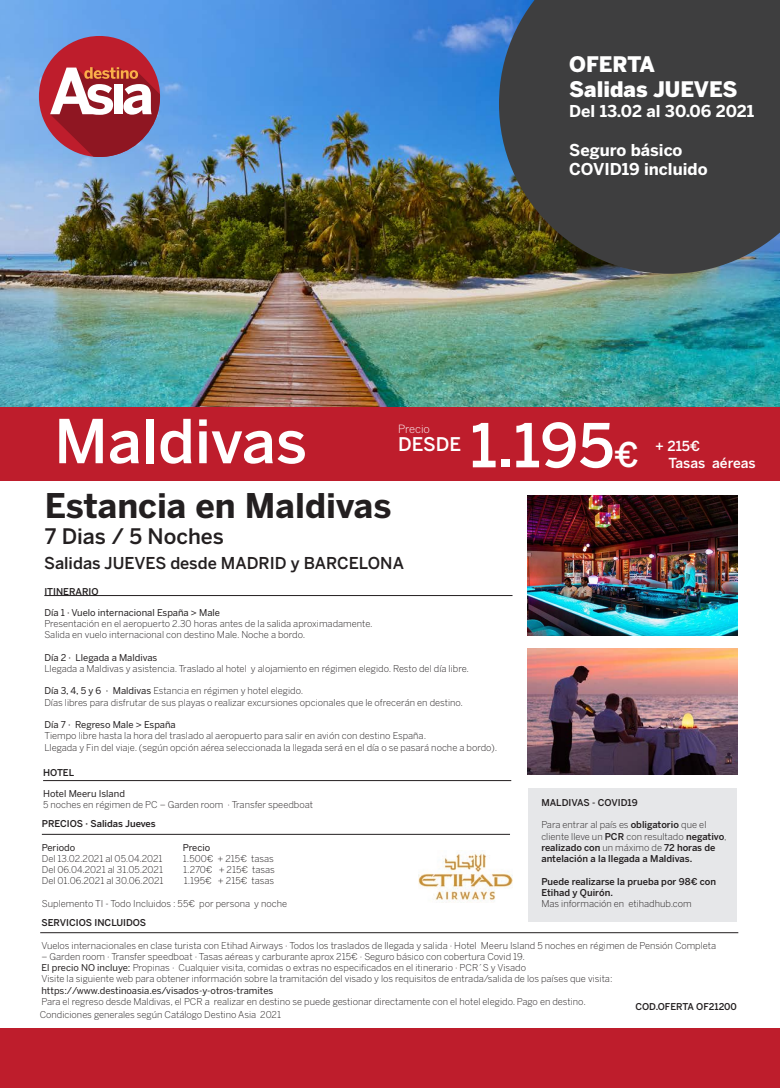
<style>
.page{position:relative;width:780px;height:1088px;background:#fff}
.page>*{position:absolute;margin:0;border:0;box-sizing:border-box;transform-origin:0 0}
.t1{font:500 60px "Benton Sans";color:#fff}
.t2{font:700 33.75px "Benton Sans";color:#231f20}
.t3{font:900 21.25px/25.5px "Benton Sans";color:#fff}
.t4{font:500 21.25px "Benton Sans";color:#231f20}
.t5{font:500 18.75px "Benton Sans";color:#fff}
.t6{font:700 16.25px/19.5px "Benton Sans";color:#fff}
.t7{font:500 16.25px "Benton Sans";color:#231f20}
.t8{font:500 13.75px "Benton Sans";color:#fff}
.t9{font:300 11.25px "Benton Sans";color:#fff}
.t10{font:300 9.38px/11.2px "Benton Sans";color:#231f20}
.t11{font:500 9.38px/11.2px "Benton Sans";color:#231f20}
.t12{font:9.38px "Benton Sans";color:#231f20}
.s1{font-size:33.75px}
.s2{font-weight:400}
.s3{font-weight:300}
</style>
<div class="page">
<img style="left:0;top:0;width:780px;height:408px">
<div style="left:528px;top:788px;width:209px;height:133px;background:#e6e7e9"></div>
<img style="left:418px;top:852px;width:94px;height:51px">
<div style="left:0;top:1028px;width:780px;height:60px;background:#be1d2c"></div>
<svg style="left:39px;top:36px;width:121px;height:121px"></svg>
<div style="left:0;top:408px;width:780px;height:73px;background:#be1d2c"></div>
<hr style="left:40px;top:932px;width:698px;height:1px;background:#231f20">
<hr style="left:44px;top:595px;width:468px;height:1px;background:#231f20">
<hr style="left:43px;top:780px;width:468px;height:1px;background:#231f20">
<hr style="left:42px;top:834px;width:468px;height:1px;background:#231f20">
<svg style="left:499px;top:0;width:281px;height:274px;fill:#3e3e3f"></svg>
<img style="left:527px;top:495px;width:210px;height:140px">
<img style="left:527px;top:648px;width:211px;height:127px">
<h3 class="t3" style="left:569px;top:51px;width:170px">OFERTA<br>Salidas JUEVES</h3>
<h3 class="t6" style="left:569px;top:101px;width:186px">Del 13.02 al 30.06 2021</h3>
<h3 class="t6" style="left:569px;top:140px;width:140px">Seguro básico<br>COVID19 incluido</h3>
<h1 class="t1" style="left:54px;top:406px;width:254px">Maldivas</h1>
<h1 class="t1" style="left:470px;top:410px;width:170px">1.195<span class="s1">€</span></h1>
<p class="t9" style="left:398px;top:422px;width:33px">Precio</p>
<h3 class="t5" style="left:398px;top:433px;width:64px">DESDE</h3>
<h3 class="t8" style="left:655px;top:438px;width:46px">+ 215€</h3>
<h3 class="t8" style="left:668px;top:455px;width:89px">Tasas aéreas</h3>
<h2 class="t2" style="left:45px;top:486px;width:348px">Estancia en Maldivas</h2>
<h3 class="t4" style="left:45px;top:523px;width:180px">7 Dias / 5 Noches</h3>
<h3 class="t7" style="left:44px;top:554px;width:361px">Salidas JUEVES desde MADRID y BARCELONA</h3>
<p class="t11" style="left:44px;top:586px;width:56px">ITINERARIO</p>
<p class="t12" style="left:44px;top:606px;width:177px">Día 1 · Vuelo internacional España &gt; Male</p>
<p class="t10" style="left:44px;top:618px;width:330px">Presentación en el aeropuerto 2.30 horas antes de la salida aproximadamente.<br>Salida en vuelo internacional con destino Male. Noche a bordo.</p>
<p class="t12" style="left:44px;top:651px;width:115px">Día 2 · Llegada a Maldivas</p>
<p class="t10" style="left:44px;top:663px;width:426px">Llegada a Maldivas y asistencia. Traslado al hotel y alojamiento en régimen elegido. Resto del día libre.</p>
<p class="t10" style="left:44px;top:685px;width:420px"><span class="s2">Día 3, 4, 5 y 6 · Maldivas</span> Estancia en régimen y hotel elegido.<br>Días libres para disfrutar de sus playas o realizar excursiones opcionales que le ofrecerán en destino.</p>
<p class="t12" style="left:44px;top:719px;width:133px">Día 7 · Regreso Male &gt; España</p>
<p class="t10" style="left:44px;top:730px;width:454px">Tiempo libre hasta la hora del traslado al aeropuerto para salir en avión con destino España.<br>Llegada y Fin del viaje. (según opción aérea seleccionada la llegada será en el día o se pasará noche a bordo).</p>
<p class="t11" style="left:43px;top:767px;width:33px">HOTEL</p>
<p class="t12" style="left:43px;top:788px;width:83px">Hotel Meeru Island</p>
<p class="t10" style="left:43px;top:799px;width:271px">5 noches en régimen de PC – Garden room · Transfer speedboat</p>
<p class="t11" style="left:42px;top:818px;width:115px">PRECIOS · Salidas Jueves</p>
<p class="t12" style="left:42px;top:841px;width:35px">Periodo</p>
<p class="t12" style="left:183px;top:841px;width:29px">Precio</p>
<p class="t10" style="left:42px;top:853px;width:122px">Del 13.02.2021 al 05.04.2021</p>
<p class="t10" style="left:183px;top:853px;width:92px">1.500€ + 215€ tasas</p>
<p class="t10" style="left:42px;top:864px;width:123px">Del 06.04.2021 al 31.05.2021</p>
<p class="t10" style="left:183px;top:864px;width:93px">1.270€ + 215€ tasas</p>
<p class="t10" style="left:42px;top:875px;width:123px">Del 01.06.2021 al 30.06.2021</p>
<p class="t10" style="left:184px;top:875px;width:92px">1.195€ + 215€ tasas</p>
<p class="t10" style="left:42px;top:898px;width:247px">Suplemento TI - Todo Incluidos : 55€ por persona y noche</p>
<p class="t11" style="left:541px;top:797px;width:98px">MALDIVAS - COVID19</p>
<p class="t11" style="left:541px;top:819px;width:187px"><span class="s3">Para entrar al país es</span> obligatorio <span class="s3">que el cliente lleve un</span> PCR <span class="s3">con resultado</span> negativo<span class="s3">, </span>realizado con <span class="s3">un máximo de</span> 72 horas de antelación a la llegada a Maldivas.</p>
<p class="t11" style="left:541px;top:875px;width:176px">Puede realizarse la prueba por 98€ con<br>Etihad y Quirón.</p>
<p class="t10" style="left:541px;top:898px;width:152px">Mas información en etihadhub.com</p>
<p class="t11" style="left:41px;top:917px;width:106px">SERVICIOS INCLUIDOS</p>
<p class="t10" style="left:41px;top:939px;width:676px">Vuelos internacionales en clase turista con Etihad Airways · Todos los traslados de llegada y salida · Hotel Meeru Island 5 noches en régimen de Pensión Completa</p>
<p class="t10" style="left:41px;top:951px;width:572px">– Garden room · Transfer speedboat · Tasas aéreas y carburante aprox 215€ · Seguro básico con cobertura Covid 19.<br><span class="s2">El precio NO incluye:</span> Propinas · Cualquier visita, comidas o extras no especificados en el itinerario · PCR´S y Visado<br>Visite la siguiente web para obtener información sobre la tramitación del visado y los requisitos de entrada/salida de los países que visita:</p>
<p class="t12" style="left:41px;top:985px;width:233px">https://www.destinoasia.es/visados-y-otros-tramites</p>
<p class="t10" style="left:40px;top:995px;width:547px;line-height:12.9px">Para el regreso desde Maldivas, el PCR a realizar en destino se puede gestionar directamente con el hotel elegido. Pago en destino.<br>Condiciones generales según Catálogo Destino Asia 2021</p>
<p class="t11" style="left:635px;top:1001px;width:103px">COD.OFERTA OF21200</p>
</div>
